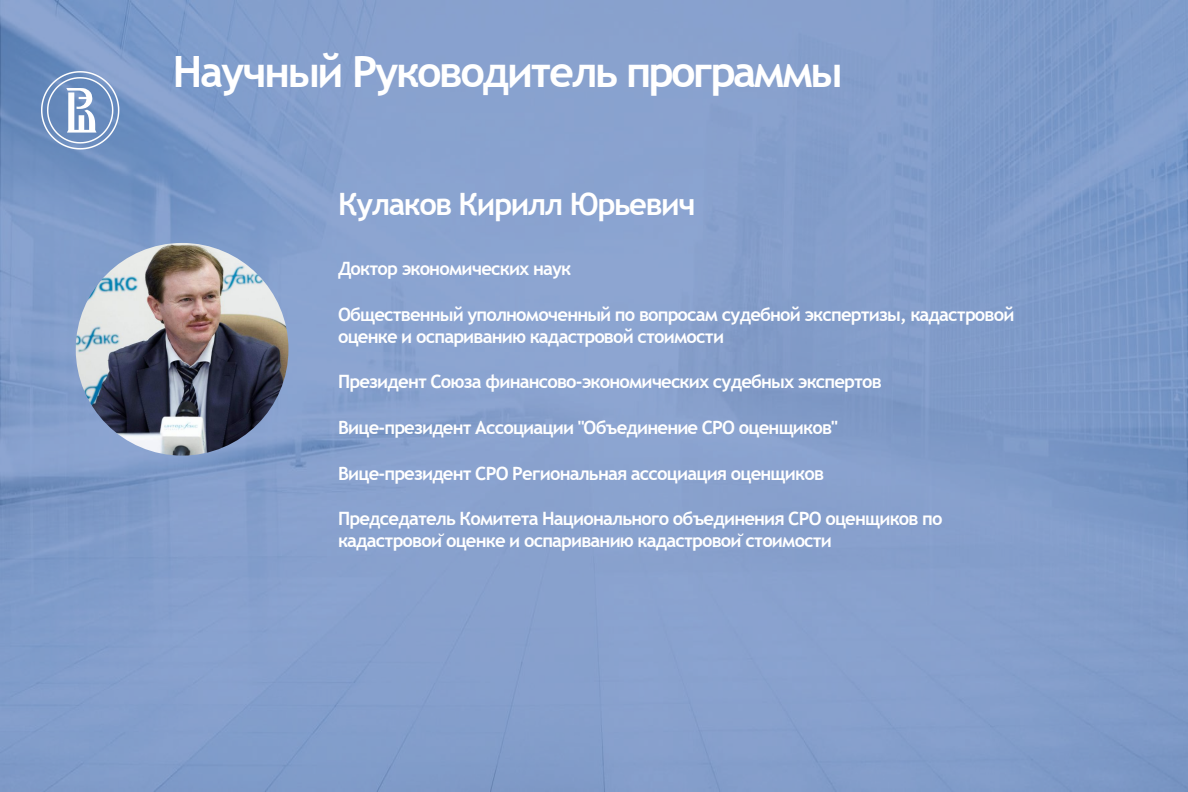
<style>
.page{position:relative;width:1188px;height:792px;background:#fff}
.page>*{position:absolute;margin:0;border:0;box-sizing:border-box;transform-origin:0 0}
.t1{font:700 43.12px "Trebuchet MS";letter-spacing:-.055em;color:#fff}
.t2{font:700 30.75px "Trebuchet MS";letter-spacing:-.045em;color:#fff}
.t3{font:700 18.38px/22px "Trebuchet MS";letter-spacing:-.045em;color:#fff}
.s1{font-family:"Arial"}
</style>
<div class="page">
<div style="left:0;top:0;width:1187px;height:792px;background:#426ab3;opacity:.6"></div>
<svg style="left:41px;top:71px;width:78px;height:78px;background:#8aa5cc"></svg>
<img style="left:76px;top:243px;width:212px;height:212px;border-radius:106px">
<h1 class="t1" style="left:173px;top:44px;width:671px">Научный Руководитель программы</h1>
<p class="t2" style="left:338px;top:185px;width:359px">Кулаков Кирилл Юрьевич</p>
<p class="t3" style="left:338px;top:257px;width:235px">Доктор экономических наук</p>
<p class="t3" style="left:338px;top:303px;width:677px">Общественный уполномоченный по вопросам судебной экспертизы, кадастровой оценке и оспариванию кадастровой стоимости</p>
<p class="t3" style="left:338px;top:371px;width:545px">Президент Союза финансово-экономических судебных экспертов</p>
<p class="t3" style="left:338px;top:416px;width:501px">Вице-президент Ассоциации "Объединение СРО оценщиков"</p>
<p class="t3" style="left:338px;top:462px;width:487px">Вице-президент СРО Региональная ассоциация оценщиков</p>
<p class="t3" style="left:338px;top:507px;width:606px">Председатель Комитета Национального объединения СРО оценщиков по кадастровои<span class="s1">̆</span>оценке и оспариванию кадастровои<span class="s1">̆</span>стоимости</p>
</div>
